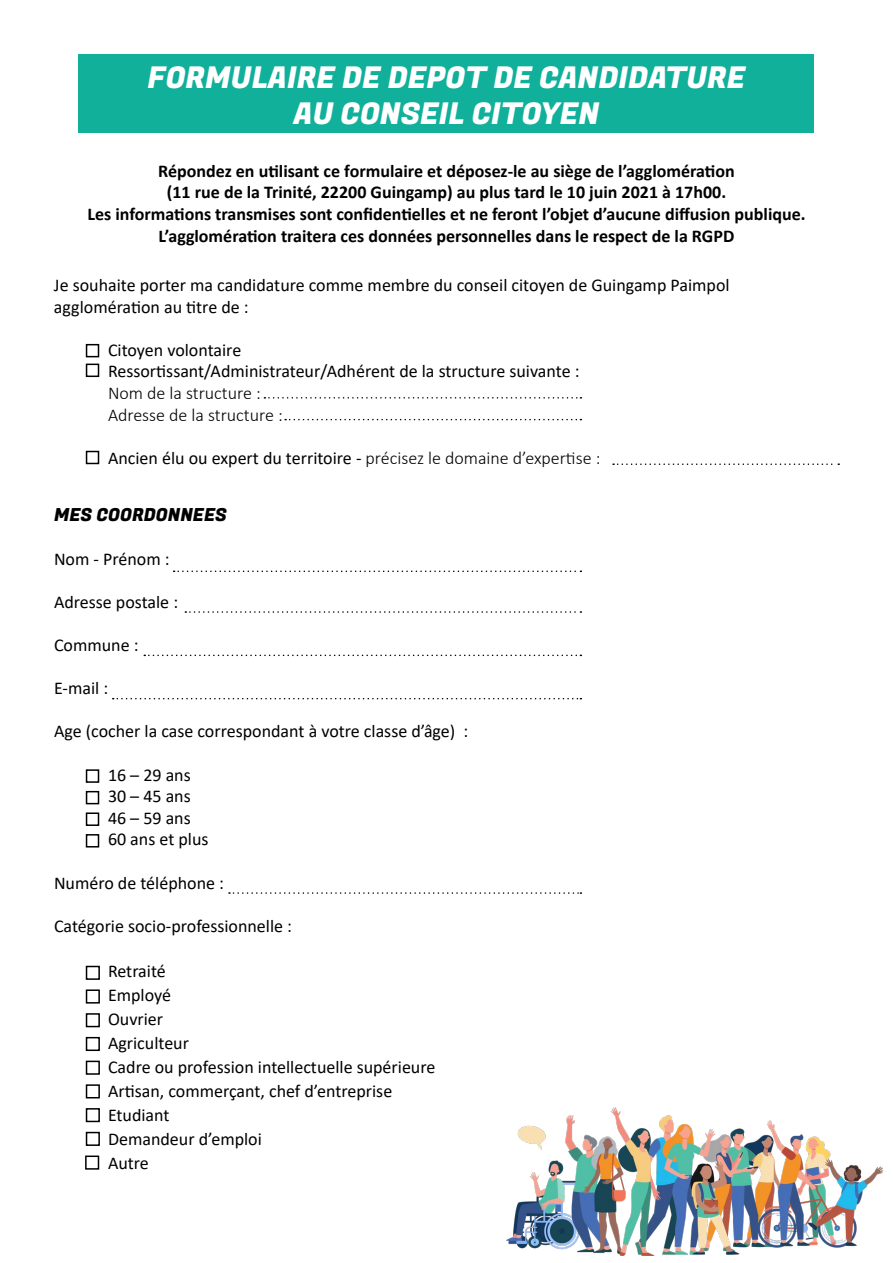
<style>
.page{position:relative;width:893px;height:1263px;background:#fff}
.page>*{position:absolute;margin:0;border:0;box-sizing:border-box;transform-origin:0 0}
.t1{font:30px/36px "Fugaz One";color:#fff;text-align:center}
.t2{font:18px/24px "Calibri";color:#000}
.t3{font:700 18px/21.6px "Calibri";color:#000;text-align:center}
.t4{font:300 18px/21.6px "Calibri";color:#000}
.t5{font:18px "Fugaz One";color:#000}
.s1{font-weight:300}
</style>
<div class="page">
<div style="left:79px;top:54px;width:735px;height:79px;background:#11b09b"></div>
<div style="left:86px;top:344px;width:13px;height:13px;border:2px solid #000"></div>
<div style="left:86px;top:364px;width:13px;height:13px;border:2px solid #000"></div>
<div style="left:86px;top:451px;width:13px;height:13px;border:2px solid #000"></div>
<div style="left:86px;top:769px;width:13px;height:14px;border:2px solid #000"></div>
<div style="left:86px;top:791px;width:13px;height:13px;border:2px solid #000"></div>
<div style="left:86px;top:812px;width:13px;height:14px;border:2px solid #000"></div>
<div style="left:86px;top:834px;width:13px;height:13px;border:2px solid #000"></div>
<div style="left:86px;top:966px;width:14px;height:14px;border:2px solid #000"></div>
<div style="left:86px;top:989px;width:14px;height:14px;border:2px solid #000"></div>
<div style="left:86px;top:1013px;width:14px;height:14px;border:2px solid #000"></div>
<div style="left:86px;top:1037px;width:14px;height:14px;border:2px solid #000"></div>
<div style="left:86px;top:1061px;width:14px;height:14px;border:2px solid #000"></div>
<div style="left:86px;top:1084px;width:14px;height:14px;border:2px solid #000"></div>
<div style="left:86px;top:1108px;width:14px;height:14px;border:2px solid #000"></div>
<div style="left:86px;top:1132px;width:14px;height:14px;border:2px solid #000"></div>
<div style="left:85px;top:1155px;width:14px;height:15px;border:2px solid #000"></div>
<svg style="left:174px;top:570px;width:407px;height:2px"></svg>
<svg style="left:185px;top:611px;width:396px;height:2px"></svg>
<svg style="left:144px;top:655px;width:437px;height:1px"></svg>
<svg style="left:113px;top:698px;width:468px;height:1px"></svg>
<svg style="left:229px;top:892px;width:352px;height:2px"></svg>
<svg style="left:264px;top:397px;width:317px;height:2px"></svg>
<svg style="left:285px;top:419px;width:296px;height:1px"></svg>
<svg style="left:613px;top:463px;width:226px;height:2px"></svg>
<img style="left:506px;top:1107px;width:376px;height:149px">
<h1 class="t1" style="left:148px;top:61px;width:599px">FORMULAIRE DE DEPOT DE CANDIDATURE<br>AU CONSEIL CITOYEN</h1>
<p class="t3" style="left:87px;top:160px;width:720px">Répondez en utilisant ce formulaire et déposez-le au siège de l’agglomération<br>(11 rue de la Trinité, 22200 Guingamp) au plus tard le 10 juin 2021 à 17h00.<br>Les informations transmises sont confidentielles et ne feront l’objet d’aucune diffusion publique.<br>L’agglomération traitera ces données personnelles dans le respect de la RGPD</p>
<p class="t2" style="left:54px;top:274px;width:677px;line-height:21.6px">Je souhaite porter ma candidature comme membre du conseil citoyen de Guingamp Paimpol agglomération au titre de :</p>
<p class="t2" style="left:108px;top:339px;width:473px;line-height:21.6px">Citoyen volontaire<br>Ressortissant/Administrateur/Adhérent de la structure suivante :</p>
<p class="t4" style="left:108px;top:382px;width:176px">Nom de la structure :<br>Adresse de la structure :</p>
<p class="t2" style="left:108px;top:445px;width:494px">Ancien élu ou expert du territoire - <span class="s1">précisez le domaine d’expertise :</span></p>
<p class="t5" style="left:54px;top:502px;width:174px">MES COORDONNEES</p>
<p class="t2" style="left:54px;top:546px;width:117px">Nom - Prénom :</p>
<p class="t2" style="left:54px;top:589px;width:126px">Adresse postale :</p>
<p class="t2" style="left:54px;top:632px;width:86px">Commune :</p>
<p class="t2" style="left:54px;top:676px;width:56px">E-mail :</p>
<p class="t2" style="left:54px;top:719px;width:416px">Age (cocher la case correspondant à votre classe d’âge) :</p>
<p class="t2" style="left:108px;top:763px;width:102px;line-height:21.6px">16 – 29 ans<br>30 – 45 ans<br>46 – 59 ans<br>60 ans et plus</p>
<p class="t2" style="left:54px;top:870px;width:172px">Numéro de téléphone :</p>
<p class="t2" style="left:54px;top:913px;width:239px">Catégorie socio-professionnelle :</p>
<p class="t2" style="left:108px;top:959px;width:329px">Retraité<br>Employé<br>Ouvrier<br>Agriculteur<br>Cadre ou profession intellectuelle supérieure<br>Artisan, commerçant, chef d’entreprise<br>Etudiant<br>Demandeur d’emploi<br>Autre</p>
</div>
